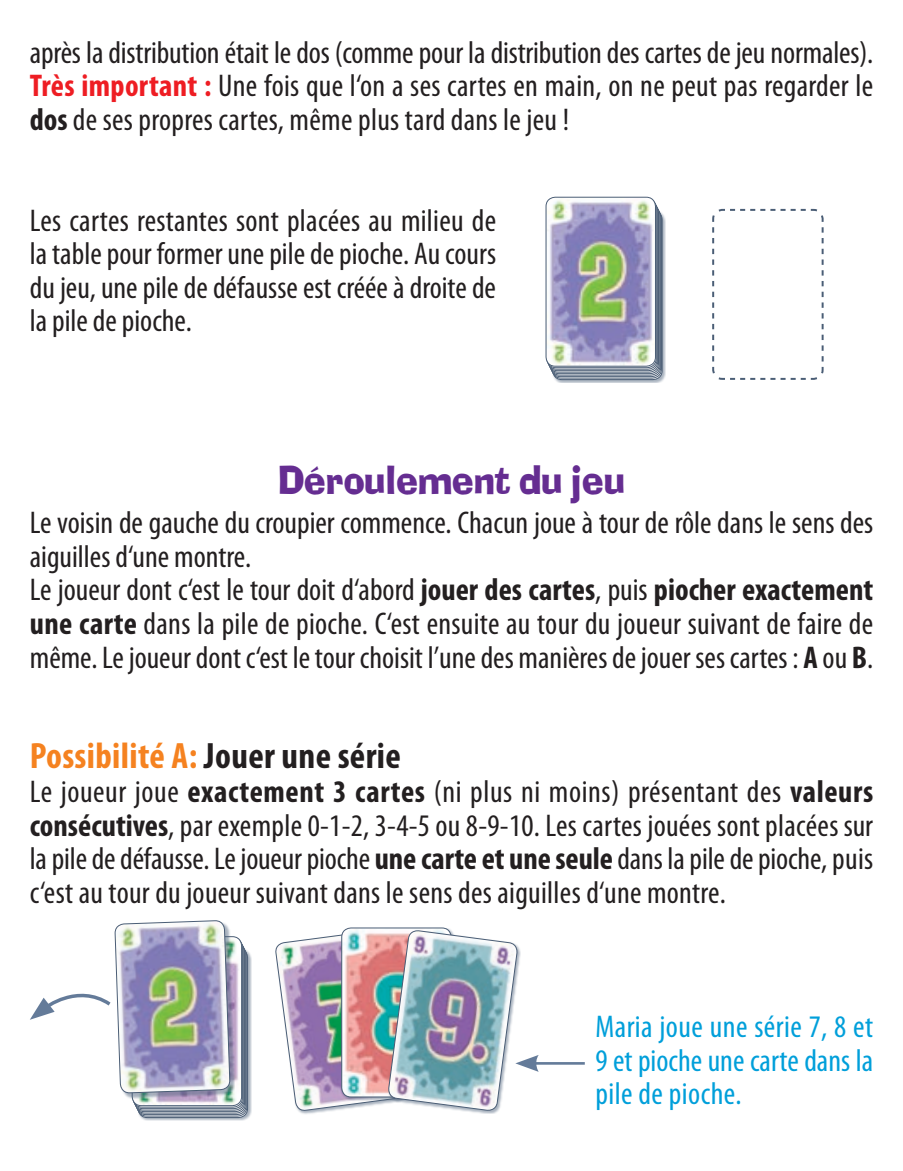
<style>
.page{position:relative;width:903px;height:1171px;background:#fff}
.page>*{position:absolute;margin:0;border:0;box-sizing:border-box;transform-origin:0 0}
.t1{font:38.5px "Ad Lib";color:#652d91;scale:.9 1}
.t2{font:700 condensed 36.75px "Myriad Pro";letter-spacing:.01em;color:#f58220}
.t3{font:condensed 31.5px/33.6px "Myriad Pro";color:#231f20;text-align:justify}
.t4{font:condensed 31.5px/33.6px "Myriad Pro";letter-spacing:.015em;color:#009fda;text-align:justify}
.s1{font-weight:700;color:#ee1d23}
.s2{font-weight:700}
.s3{color:#231f20}
</style>
<div class="page">
<svg style="left:712px;top:208px;width:112px;height:172px"></svg>
<div style="left:553px;top:210px;width:113px;height:173px;background:#51657e;opacity:.5"></div>
<img style="left:546px;top:197px;width:109px;height:169px">
<div style="left:546px;top:197px;width:110px;height:169px;border:1px solid #4a5d75;border-radius:9px"></div>
<div style="left:138px;top:948px;width:113px;height:173px;background:#51657e;opacity:.5"></div>
<img style="left:230px;top:936px;width:12px;height:169px">
<div style="left:116px;top:922px;width:119px;height:176px;background:#51657e;opacity:.5"></div>
<svg style="left:30px;top:920px;width:200px;height:194px"></svg>
<hr style="left:533px;top:1062px;width:52px;height:2px;background:#647b99">
<img style="left:275px;top:929px;width:264px;height:182px">
<p class="t3" style="left:30px;top:36px;width:845px">après la distribution était le dos (comme pour la distribution des cartes de jeu normales).<br><span class="s1">Très important :</span> Une fois que l‘on a ses cartes en main, on ne peut pas regarder le <span class="s2">dos</span> de ses propres cartes, même plus tard dans le jeu !</p>
<p class="t3" style="left:30px;top:204px;width:468px">Les cartes restantes sont placées au milieu de</p>
<p class="t3" style="left:30px;top:238px;width:468px">la table pour former une pile de pioche. Au cours du jeu, une pile de défausse est créée à droite de la pile de pioche.</p>
<p class="t1" style="left:278px;top:457px;width:386px">Déroulement du jeu</p>
<p class="t3" style="left:30px;top:506px;width:845px">Le voisin de gauche du croupier commence. Chacun joue à tour de rôle dans le sens des aiguilles d‘une montre.</p>
<p class="t3" style="left:30px;top:574px;width:845px">Le joueur dont c‘est le tour doit d‘abord <span class="s2">jouer des cartes</span>, puis <span class="s2">piocher exactement une carte</span> dans la pile de pioche. C‘est ensuite au tour du joueur suivant de faire de même. Le joueur dont c‘est le tour choisit l’une des manières de jouer ses cartes : <span class="s2">A</span> ou <span class="s2">B</span>.</p>
<p class="t2" style="left:30px;top:736px;width:373px">Possibilité A: <span class="s3">Jouer une série</span></p>
<p class="t3" style="left:30px;top:775px;width:845px">Le joueur joue <span class="s2">exactement 3 cartes</span> (ni plus ni moins) présentant des <span class="s2">valeurs consécutives</span>, par exemple 0-1-2, 3-4-5 ou 8-9-10. Les cartes jouées sont placées sur la pile de défausse. Le joueur pioche <span class="s2">une carte et une seule</span> dans la pile de pioche, puis c‘est au tour du joueur suivant dans le sens des aiguilles d‘une montre.</p>
<p class="t4" style="left:595px;top:1010px;width:279px">Maria joue une série 7, 8 et 9 et pioche une carte dans la pile de pioche.</p>
</div>
